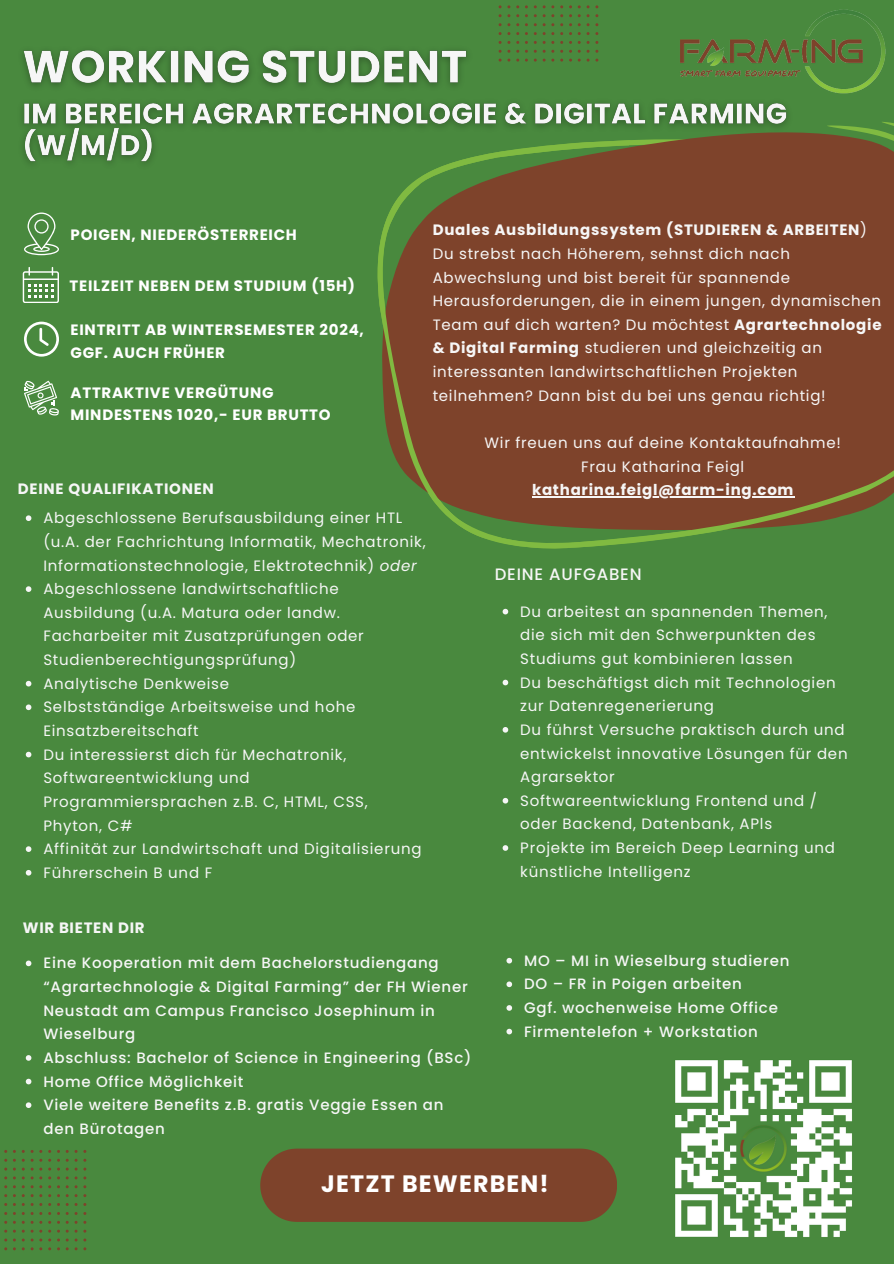
<style>
.page{position:relative;width:894px;height:1264px;background:#fff}
.page>*{position:absolute;margin:0;border:0;box-sizing:border-box;transform-origin:0 0}
.t1{font:700 23.7px "Poppins";letter-spacing:.05em;color:#fff}
.t2{font:500 16.5px "Poppins";letter-spacing:.05em;color:#f6f6f6}
.t3{font:15px/23.7px "Poppins";letter-spacing:.05em;color:#f6f6f6}
.t4{font:500 15px/23.7px "Poppins";letter-spacing:.05em;color:#f6f6f6}
.t5{font:700 15px/22.5px "Poppins";letter-spacing:.05em;color:#fff}
.t6{font:700 15px "Poppins";letter-spacing:.05em;color:#f6f6f6}
.s1{font-weight:400}
.s2{font-weight:700}
.s3{font-style:italic}
</style>
<div class="page">
<div style="left:0;top:0;width:893px;height:1263px;background:#49893e"></div>
<img style="left:798px;top:9px;width:88px;height:85px">
<svg style="left:377px;top:140px;width:516px;height:409px;background:#784d2d"></svg>
<svg style="left:826px;top:122px;width:67px;height:72px"></svg>
<div style="left:427px;top:433px;width:135px;height:81px;background:#7e432b"></div>
<svg style="left:570px;top:516px;width:25px;height:3px"></svg>
<svg style="left:24px;top:212px;width:35px;height:43px"></svg>
<svg style="left:23px;top:267px;width:36px;height:36px"></svg>
<svg style="left:24px;top:321px;width:35px;height:35px"></svg>
<svg style="left:24px;top:381px;width:35px;height:34px"></svg>
<img style="left:675px;top:1060px;width:177px;height:177px">
<div style="left:260px;top:1148px;width:356px;height:73px;background:#7e432b"></div>
<img style="left:22px;top:39px;width:776px;height:136px">
<hr style="left:532px;top:496px;width:262px;height:1px;background:#f6f6f6">
<svg style="left:26px;top:515px;width:5px;height:6px"></svg>
<svg style="left:26px;top:586px;width:5px;height:6px"></svg>
<svg style="left:26px;top:681px;width:5px;height:5px"></svg>
<svg style="left:26px;top:704px;width:5px;height:6px"></svg>
<svg style="left:26px;top:751px;width:5px;height:6px"></svg>
<svg style="left:26px;top:846px;width:5px;height:6px"></svg>
<svg style="left:26px;top:870px;width:5px;height:5px"></svg>
<svg style="left:502px;top:609px;width:6px;height:5px"></svg>
<svg style="left:502px;top:679px;width:6px;height:6px"></svg>
<svg style="left:502px;top:727px;width:6px;height:5px"></svg>
<svg style="left:502px;top:798px;width:6px;height:5px"></svg>
<svg style="left:502px;top:845px;width:6px;height:5px"></svg>
<svg style="left:26px;top:960px;width:5px;height:6px"></svg>
<svg style="left:26px;top:1055px;width:5px;height:5px"></svg>
<svg style="left:26px;top:1078px;width:5px;height:6px"></svg>
<svg style="left:26px;top:1102px;width:5px;height:5px"></svg>
<svg style="left:506px;top:957px;width:6px;height:6px"></svg>
<svg style="left:506px;top:981px;width:6px;height:6px"></svg>
<svg style="left:506px;top:1005px;width:6px;height:5px"></svg>
<svg style="left:506px;top:1028px;width:6px;height:6px"></svg>
<svg style="left:498px;top:5px;width:100px;height:56px"></svg>
<svg style="left:4px;top:1150px;width:82px;height:99px"></svg>
<p class="t5" style="left:71px;top:223px;width:228px">POIGEN, NIEDERÖSTERREICH</p>
<p class="t5" style="left:70px;top:274px;width:287px">TEILZEIT NEBEN DEM STUDIUM (15H)</p>
<p class="t5" style="left:71px;top:318px;width:295px">EINTRITT AB WINTERSEMESTER 2024,<br>GGF. AUCH FRÜHER</p>
<p class="t5" style="left:71px;top:381px;width:261px">ATTRAKTIVE VERGÜTUNG<br>MINDESTENS 1020,- EUR BRUTTO</p>
<p class="t6" style="left:432px;top:219px;width:436px">Duales Ausbildungssystem (STUDIEREN &amp; ARBEITEN<span class="s1">)</span></p>
<p class="t3" style="left:432px;top:242px;width:450px">Du strebst nach Höherem, sehnst dich nach Abwechslung und bist bereit für spannende Herausforderungen, die in einem jungen, dynamischen Team auf dich warten? Du möchtest <span class="s2">Agrartechnologie &amp; Digital Farming</span> studieren und gleichzeitig an interessanten landwirtschaftlichen Projekten teilnehmen? Dann bist du bei uns genau richtig!</p>
<p class="t3" style="left:484px;top:431px;width:358px">Wir freuen uns auf deine Kontaktaufnahme!</p>
<h3 class="t3" style="left:581px;top:454px;width:164px">Frau Katharina Feigl</h3>
<h3 class="t6" style="left:18px;top:478px;width:197px">DEINE QUALIFIKATIONEN</h3>
<p class="t6" style="left:532px;top:479px;width:263px">katharina.feigl@farm-ing.com</p>
<p class="t3" style="left:43px;top:506px;width:383px">Abgeschlossene Berufsausbildung einer HTL (u.A. der Fachrichtung Informatik, Mechatronik,<br>Informationstechnologie, Elektrotechnik) <span class="s3">oder</span></p>
<h3 class="t3" style="left:43px;top:577px;width:322px">Abgeschlossene landwirtschaftliche Ausbildung (u.A. Matura oder landw.<br>Facharbeiter mit Zusatzprüfungen oder Studienberechtigungsprüfung)</h3>
<h3 class="t3" style="left:43px;top:671px;width:187px">Analytische Denkweise</h3>
<h3 class="t3" style="left:43px;top:695px;width:313px">Selbstständige Arbeitsweise und hohe<br>Einsatzbereitschaft</h3>
<p class="t3" style="left:43px;top:742px;width:326px">Du interessierst dich für Mechatronik,<br>Softwareentwicklung und<br>Programmiersprachen z.B. C, HTML, CSS,<br>Phyton, C#</p>
<p class="t3" style="left:43px;top:837px;width:379px">Affinität zur Landwirtschaft und Digitalisierung</p>
<p class="t3" style="left:43px;top:860px;width:170px">Führerschein B und F</p>
<p class="t2" style="left:494px;top:562px;width:148px">DEINE AUFGABEN</p>
<p class="t3" style="left:520px;top:599px;width:309px">Du arbeitest an spannenden Themen, die sich mit den Schwerpunkten des<br>Studiums gut kombinieren lassen</p>
<p class="t3" style="left:520px;top:670px;width:317px">Du beschäftigst dich mit Technologien zur Datenregenerierung</p>
<p class="t3" style="left:520px;top:717px;width:329px">Du führst Versuche praktisch durch und entwickelst innovative Lösungen für den<br>Agrarsektor</p>
<h3 class="t3" style="left:520px;top:788px;width:298px">Softwareentwicklung Frontend und / oder Backend, Datenbank, APls</h3>
<p class="t3" style="left:520px;top:836px;width:316px">Projekte im Bereich Deep Learning und künstliche Intelligenz</p>
<h3 class="t6" style="left:23px;top:917px;width:123px">WIR BIETEN DIR</h3>
<p class="t4" style="left:43px;top:951px;width:426px">Eine Kooperation mit dem Bachelorstudiengang “Agrartechnologie &amp; Digital Farming” der FH Wiener Neustadt am Campus Francisco Josephinum in Wieselburg</p>
<p class="t4" style="left:43px;top:1045px;width:429px">Abschluss: Bachelor of Science in Engineering (BSc)</p>
<p class="t4" style="left:43px;top:1069px;width:201px">Home Office Möglichkeit</p>
<p class="t4" style="left:43px;top:1093px;width:401px">Viele weitere Benefits z.B. gratis Veggie Essen an den Bürotagen</p>
<p class="t4" style="left:524px;top:948px;width:267px">MO – MI in Wieselburg studieren</p>
<p class="t4" style="left:524px;top:972px;width:219px">DO – FR in Poigen arbeiten</p>
<p class="t4" style="left:524px;top:995px;width:255px">Ggf. wochenweise Home Office</p>
<p class="t4" style="left:524px;top:1019px;width:235px">Firmentelefon + Workstation</p>
<p class="t1" style="left:321px;top:1167px;width:229px">JETZT BEWERBEN!</p>
</div>
